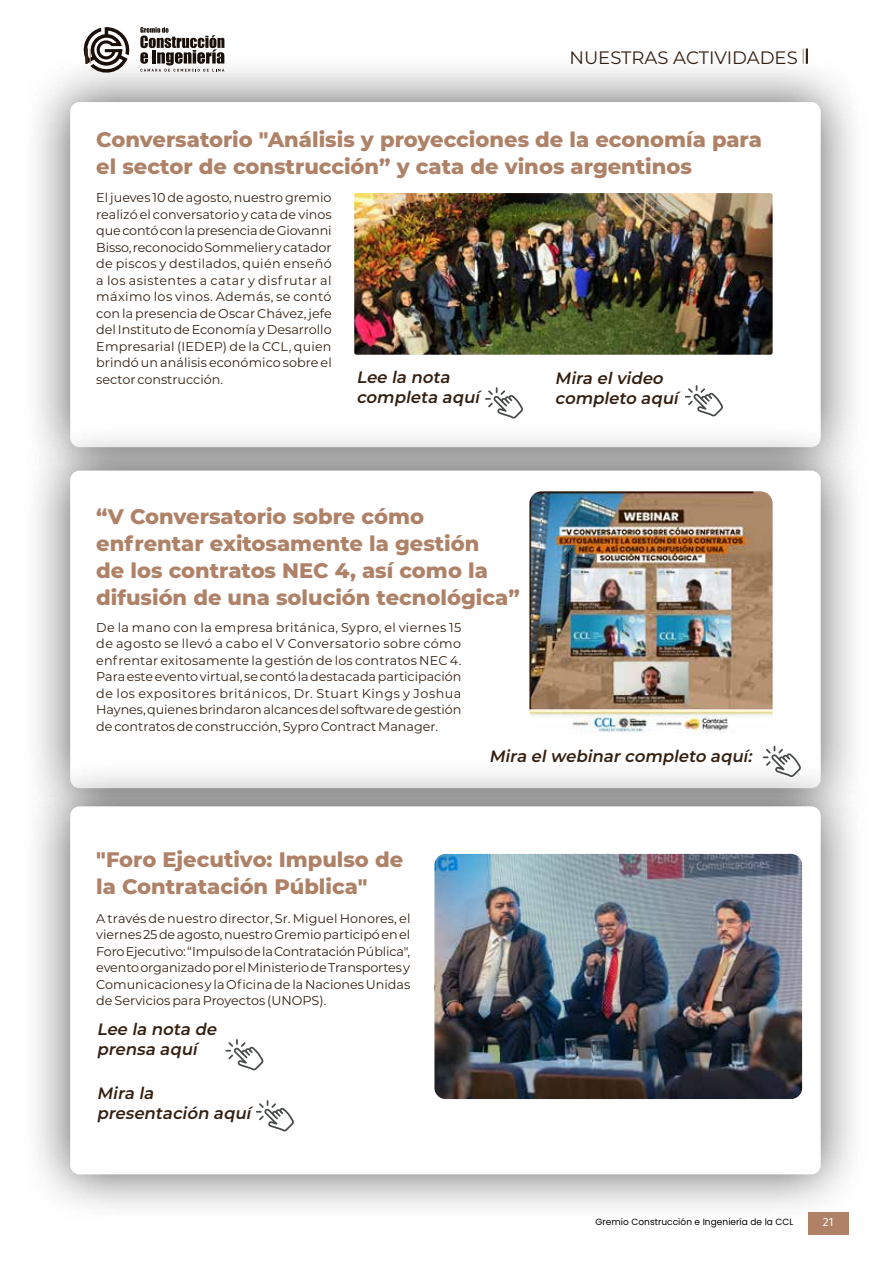
<style>
.page{position:relative;width:893px;height:1263px;background:#fff}
.page>*{position:absolute;margin:0;border:0;box-sizing:border-box;transform-origin:0 0}
.t1{font:800 21px/27px "Montserrat";color:#af8268}
.t2{font:18px "Montserrat";color:#342011}
.t3{font:italic 600 16.5px/19.5px "Montserrat";color:#342011}
.t4{font:12.75px/16.5px "Montserrat";color:#342011;text-align:justify}
.t5{font:12px "Fira Sans";color:#fff}
.t6{font:9px "Poppins";letter-spacing:.005em;color:#000}
</style>
<div class="page">
<svg style="left:140px;top:27px;width:84px;height:26px"></svg>
<div style="left:21px;top:53px;width:848px;height:443px;background:#000;opacity:.65"></div>
<div style="left:70px;top:102px;width:751px;height:345px;background:#fff;border-radius:9px"></div>
<div style="left:21px;top:422px;width:848px;height:415px;background:#000;opacity:.65"></div>
<div style="left:70px;top:471px;width:751px;height:317px;background:#fff;border-radius:9px"></div>
<div style="left:21px;top:758px;width:848px;height:465px;background:#000;opacity:.65"></div>
<div style="left:70px;top:806px;width:751px;height:368px;background:#fff;border-radius:9px"></div>
<img style="left:529px;top:491px;width:244px;height:242px">
<img style="left:434px;top:854px;width:368px;height:245px">
<svg style="left:485px;top:387px;width:38px;height:31px"></svg>
<svg style="left:685px;top:385px;width:38px;height:31px"></svg>
<svg style="left:763px;top:746px;width:38px;height:31px"></svg>
<img style="left:354px;top:193px;width:419px;height:162px">
<svg style="left:225px;top:1039px;width:38px;height:31px"></svg>
<svg style="left:256px;top:1100px;width:38px;height:31px"></svg>
<div style="left:808px;top:1212px;width:41px;height:22px;background:#af8268"></div>
<svg style="left:803px;top:48px;width:5px;height:16px"></svg>
<hr style="left:0;top:0;width:1px;height:1263px;background:#342011">
<svg style="left:83px;top:27px;width:47px;height:50px"></svg>
<h2 class="t2" style="left:569px;top:45px;width:230px">NUESTRAS ACTIVIDADES</h2>
<h1 class="t1" style="left:96px;top:125px;width:667px">Conversatorio "Análisis y proyecciones de la economía para el sector de construcción” y cata de vinos argentinos</h1>
<p class="t4" style="left:96px;top:189px;width:237px">El jueves 10 de agosto, nuestro gremio realizó el conversatorio y cata de vinos que contó con la presencia de Giovanni Bisso, reconocido Sommelier y catador de piscos y destilados, quién enseñó a los asistentes a catar y disfrutar al máximo los vinos. Además, se contó con la presencia de Oscar Chávez, jefe del Instituto de Economía y Desarrollo Empresarial (IEDEP) de la CCL, quien brindó un análisis económico sobre el sector construcción.</p>
<p class="t3" style="left:357px;top:367px;width:124px">Lee la nota completa aquí</p>
<p class="t3" style="left:555px;top:368px;width:125px">Mira elvideo completo aquí</p>
<h1 class="t1" style="left:96px;top:502px;width:425px">“V Conversatorio sobre cómo enfrentar exitosamente la gestión<br>de los contratos NEC 4, así como la difusión de una solución tecnológica”</h1>
<p class="t4" style="left:96px;top:619px;width:367px">De la mano con la empresa británica, Sypro, el viernes 15 de agosto se llevó a cabo el V Conversatorio sobre cómo enfrentar exitosamente la gestión de los contratos NEC 4.<br>Para este evento virtual, se contó la destacada participación de los expositores británicos, Dr. Stuart Kings y Joshua Haynes, quienes brindaron alcances del software de gestión de contratos de construcción, Sypro Contract Manager.</p>
<p class="t3" style="left:489px;top:745px;width:268px">Mira elwebinarcompleto aquí:</p>
<h1 class="t1" style="left:96px;top:845px;width:308px">"Foro Ejecutivo: Impulso de la Contratación Pública"</h1>
<p class="t4" style="left:96px;top:909px;width:316px">A través de nuestro director, Sr. Miguel Honores, el viernes 25 de agosto, nuestro Gremio participó en el Foro Ejecutivo: “Impulso de la Contratación Pública", evento organizado por el Ministerio de Transportes y Comunicaciones y la Oficina de la Naciones Unidas de Servicios para Proyectos (UNOPS).</p>
<p class="t3" style="left:97px;top:1019px;width:125px">Lee la nota de prensa aquí</p>
<p class="t3" style="left:97px;top:1083px;width:155px">Mira la presentación aquí</p>
<p class="t6" style="left:595px;top:1216px;width:199px">Gremio Construcción e Ingeniería de la CCL</p>
<p class="t5" style="left:823px;top:1213px;width:12px">21</p>
</div>
